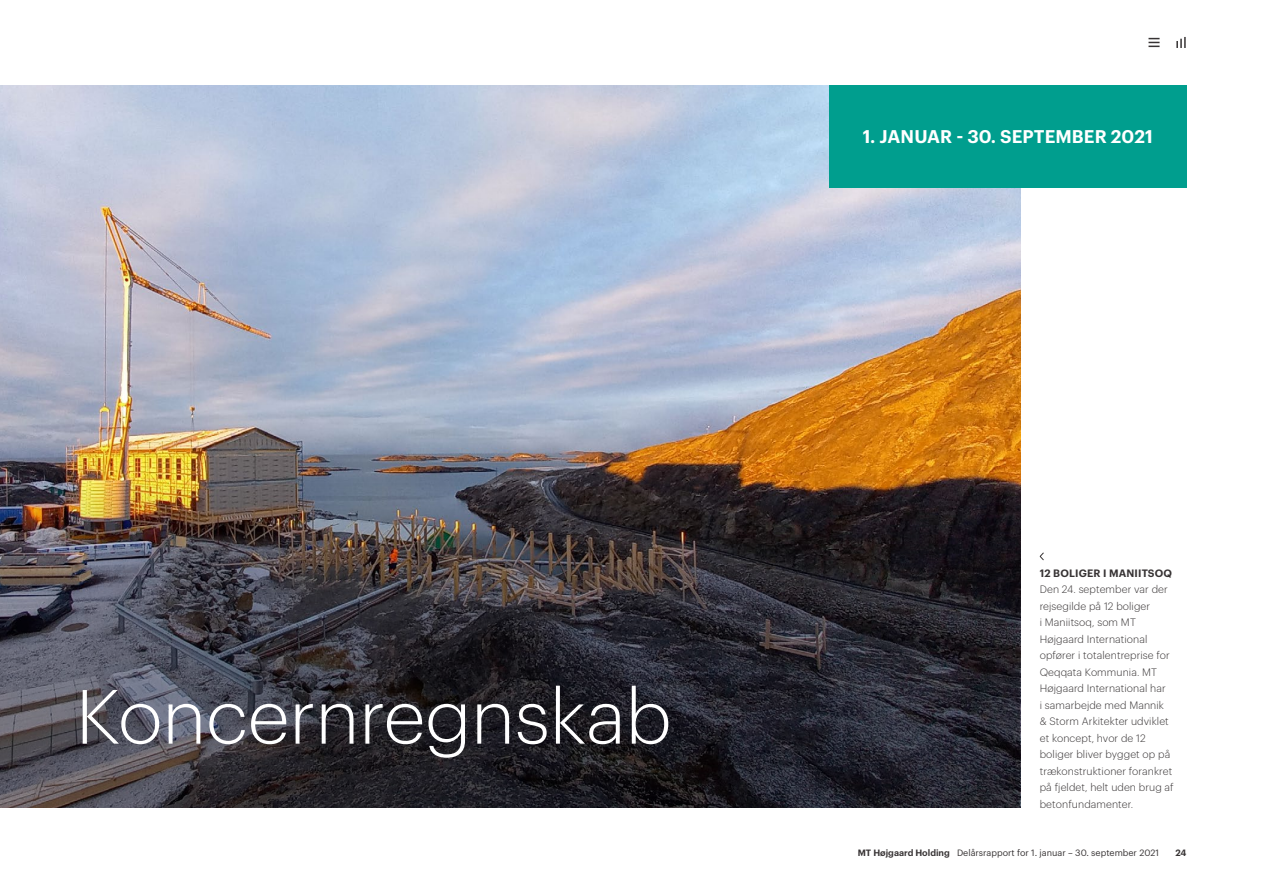
<style>
.page{position:relative;width:1263px;height:893px;background:#fff}
.page>*{position:absolute;margin:0;border:0;box-sizing:border-box;transform-origin:0 0}
.t1{font:300 75px "Graphik";color:#fff}
.t2{font:600 18px "Graphik";letter-spacing:.005em;color:#fff}
.t3{font:300 10.5px/16.5px "Graphik";letter-spacing:.01em;color:#373334}
.t4{font:600 10.5px "Graphik";letter-spacing:.015em;color:#373334}
.t5{font:9px "Graphik";color:#373334}
.t6{font:600 9px "Graphik";color:#373334}
.s1{font-weight:600}
</style>
<div class="page">
<img style="left:0;top:85px;width:1020px;height:170px">
<img style="left:0;top:255px;width:1020px;height:553px">
<div style="left:829px;top:85px;width:357px;height:102px;background:#009e8e"></div>
<svg style="left:1039px;top:552px;width:5px;height:9px"></svg>
<svg style="left:1148px;top:38px;width:11px;height:9px"></svg>
<svg style="left:1176px;top:37px;width:10px;height:11px"></svg>
<h1 class="t1" style="left:76px;top:662px;width:597px">Koncernregnskab</h1>
<h2 class="t2" style="left:863px;top:123px;width:292px">1. JANUAR - 30. SEPTEMBER 2021</h2>
<p class="t4" style="left:1040px;top:565px;width:134px">12 BOLIGER I MANIITSOQ</p>
<p class="t3" style="left:1040px;top:580px;width:135px">Den 24. september var der rejsegilde på 12 boliger<br>i Maniitsoq, som MT<br>Højgaard International opfører i totalentreprise for<br>Qeqqata Kommunia. MT<br>Højgaard International har<br>i samarbejde med Mannik<br>&amp; Storm Arkitekter udviklet et koncept, hvor de 12 boliger bliver bygget op på trækonstruktioner forankret på fjeldet, helt uden brug af betonfundamenter.</p>
<p class="t5" style="left:858px;top:846px;width:303px"><span class="s1">MT Højgaard Holding</span> Delårsrapport for 1. januar – 30. september 2021</p>
<p class="t6" style="left:1175px;top:845px;width:13px">24</p>
</div>
